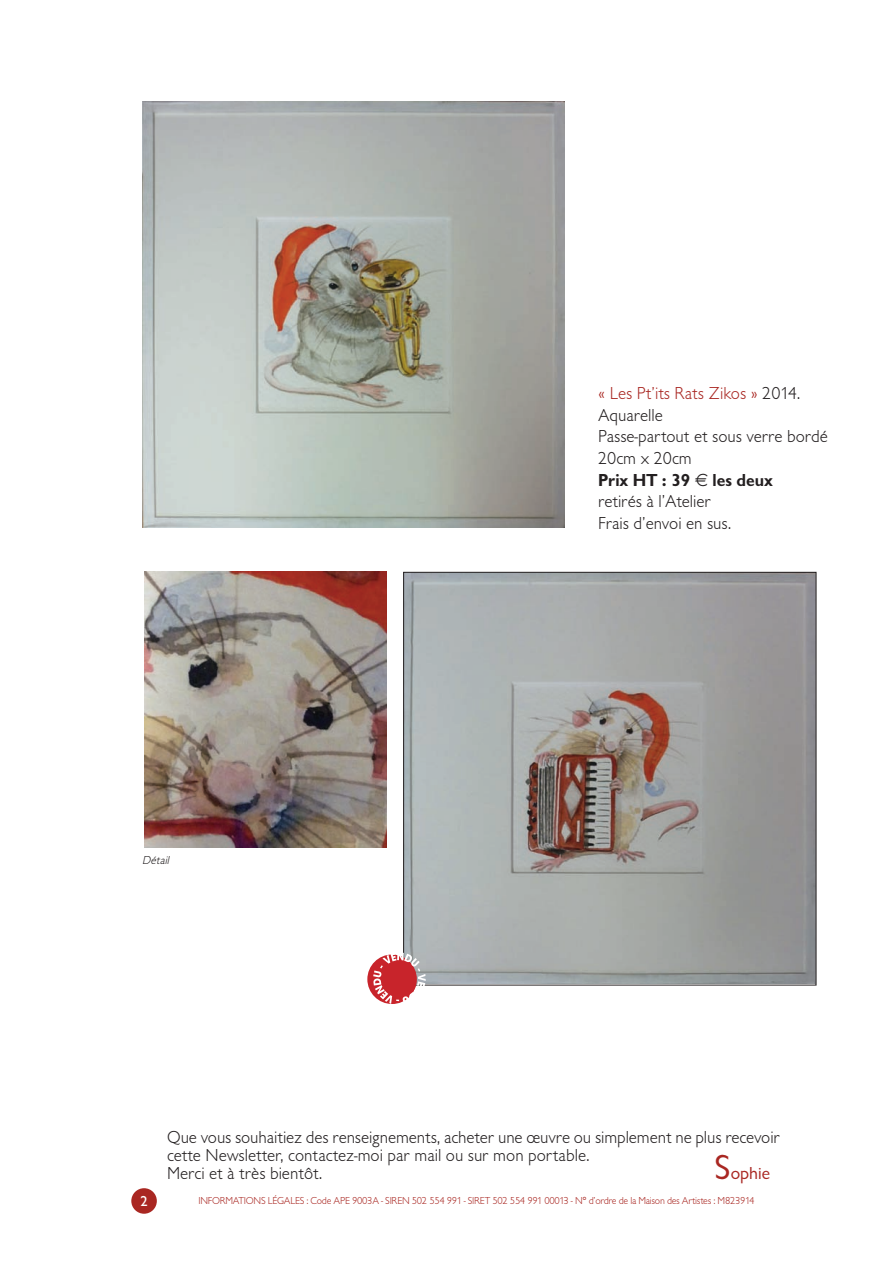
<style>
.page{position:relative;width:893px;height:1263px;background:#fff}
.page>*{position:absolute;margin:0;border:0;box-sizing:border-box;transform-origin:0 0}
.t1{font:300 18px/21.6px "Giltus T";color:#231f20}
.t2{font:700 18px "Giltus T";color:#231f20}
.t3{font:18px "Giltus T";color:#a92722}
.t4{font:500 15px "Giltus T";color:#fff}
.t5{font:italic 300 12px "Giltus T";color:#231f20}
.t6{font:300 10.5px "Giltus T";letter-spacing:-.025em;color:#a92722}
.s1{color:#a92722}
.s2{font-size:36px}
</style>
<div class="page">
<div style="left:131px;top:1188px;width:26px;height:26px;background:#a92722;border-radius:50%"></div>
<img style="left:142px;top:102px;width:423px;height:426px">
<img style="left:144px;top:572px;width:243px;height:275px">
<img style="left:405px;top:574px;width:409px;height:409px">
<svg style="left:367px;top:954px;width:50px;height:50px"></svg>
<svg style="left:373px;top:952px;width:53px;height:52px"></svg>
<p class="t5" style="left:142px;top:853px;width:30px">Détail</p>
<p class="t1" style="left:598px;top:382px;width:231px"><span class="s1">« Les Pt’its Rats Zikos »</span> 2014.<br>Aquarelle<br>Passe-partout et sous verre bordé<br>20cm x 20cm</p>
<p class="t2" style="left:598px;top:469px;width:176px">Prix HT : 39 les deux</p>
<p class="t1" style="left:598px;top:490px;width:135px">retirés à l’Atelier<br>Frais d’envoi en sus.</p>
<p class="t1" style="left:167px;top:1128px;width:614px;line-height:18px">Que vous souhaitiez des renseignements, acheter une œuvre ou simplement ne plus recevoir cette Newsletter, contactez-moi par mail ou sur mon portable.<br>Merci et à très bientôt.</p>
<p class="t3" style="left:714px;top:1162px;width:57px"><span class="s2">S</span>ophie</p>
<p class="t4" style="left:141px;top:1192px;width:9px">2</p>
<p class="t6" style="left:198px;top:1194px;width:557px">INFORMATIONS LÉGALES : Code APE 9003A - SIREN 502 554 991 - SIRET 502 554 991 00013 - N° d’ordre de la Maison des Artistes : M823914</p>
</div>
